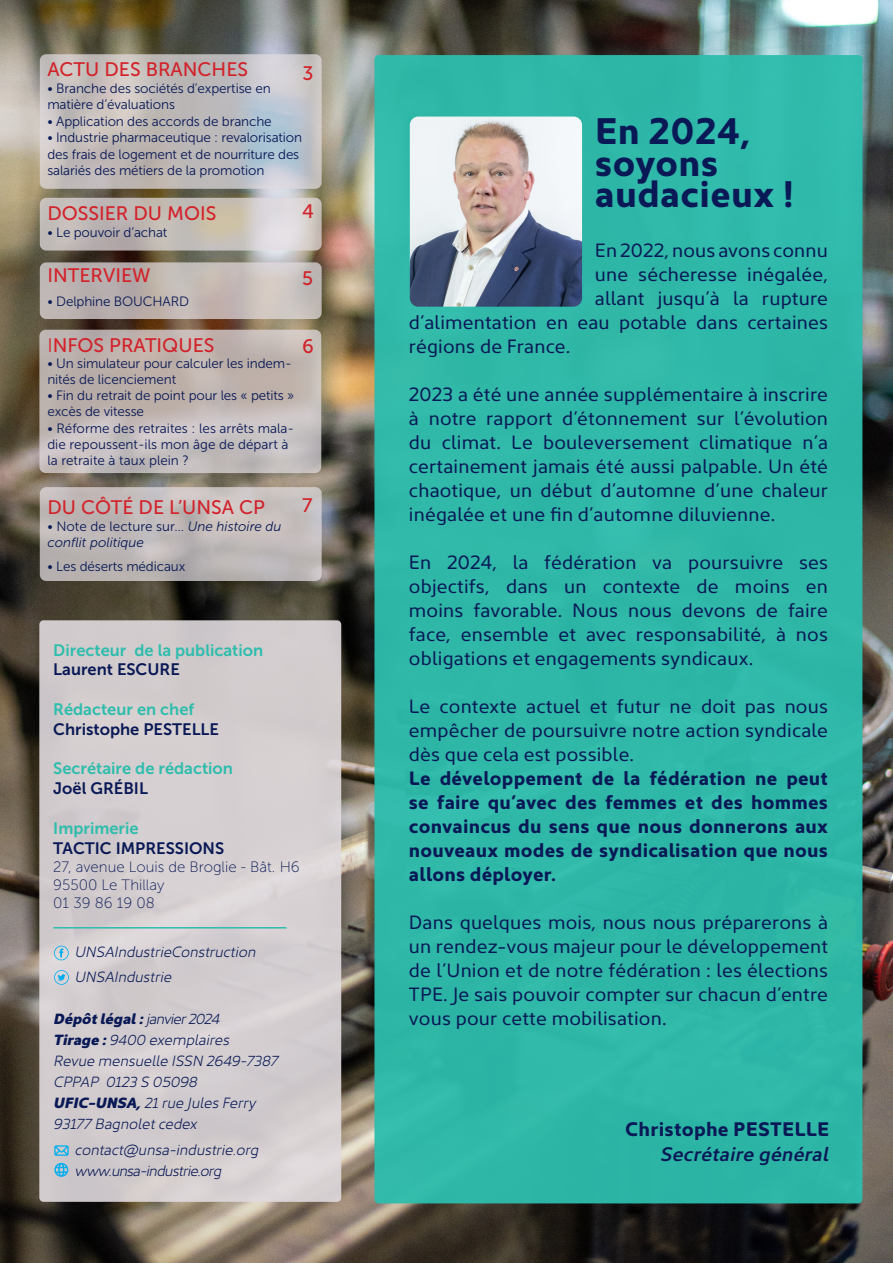
<style>
.page{position:relative;width:893px;height:1263px;background:#fff}
.page>*{position:absolute;margin:0;border:0;box-sizing:border-box;transform-origin:0 0}
.t1{font:700 37.5px/31.5px "Kyrial Sans Pro";letter-spacing:.01em;color:#091956}
.t2{font:700 19.8px "Kyrial Sans Pro";letter-spacing:.01em;color:#091956}
.t3{font:italic 600 19.8px "Kyrial Sans Pro";letter-spacing:.01em;color:#091956}
.t4{font:19.5px/24px "Kyrial Sans Pro";letter-spacing:.01em;color:#091956;text-align:justify}
.t5{font:700 19.5px/24px "Kyrial Sans Pro";letter-spacing:.01em;color:#091956;text-align:justify}
.t6{font:19.5px "Museo Sans 500";color:#d2222a}
.t7{font:16.5px "Museo Sans 700";color:#2dbdad}
.t8{font:16.5px "Museo Sans 700";color:#091956}
.t9{font:italic 300 15px "Kyrial Sans Pro";color:#091956}
.t10{font:15px/18px "Museo Sans 100";color:#091956}
.t11{font:italic 900 15px "Kyrial Sans Pro";color:#091956}
.t12{font:italic 300 15px "Kyrial Sans Pro";letter-spacing:-.04em;color:#091956}
.t13{font:13.5px/16.2px "Museo Sans 300";letter-spacing:-.01em;color:#091956}
.t14{font:italic 13.5px/16.5px "Museo Sans 300";color:#091956}
.s1{font-family:"Museo Sans 300"}
.s2{font-style:normal}
.s3{font-weight:300}
.s4{font-weight:900}
</style>
<div class="page">
<img style="left:0;top:0;width:893px;height:1263px">
<div style="left:39px;top:620px;width:302px;height:582px;background:#d3cdcf;border-radius:4px"></div>
<hr style="left:53px;top:927px;width:234px;height:1px;background:#2dbdad">
<svg style="left:54px;top:946px;width:15px;height:14px"></svg>
<svg style="left:54px;top:970px;width:15px;height:15px"></svg>
<svg style="left:54px;top:1145px;width:15px;height:11px"></svg>
<svg style="left:54px;top:1163px;width:14px;height:14px"></svg>
<svg style="left:40px;top:54px;width:282px;height:135px"></svg>
<svg style="left:40px;top:198px;width:282px;height:53px;fill:#c4beb7"></svg>
<svg style="left:40px;top:262px;width:282px;height:57px;fill:#c0b7b3"></svg>
<svg style="left:39px;top:330px;width:282px;height:143px"></svg>
<svg style="left:40px;top:487px;width:282px;height:94px;fill:#c0b9b8"></svg>
<div style="left:374px;top:55px;width:488px;height:1148px;background:#2dbdad;border-radius:4px"></div>
<img style="left:410px;top:117px;width:172px;height:190px">
<p class="t6" style="left:47px;top:59px;width:202px">ACTU DES BRANCHES</p>
<p class="t13" style="left:47px;top:80px;width:225px">• Branche des sociétés d’expertise en matière d’évaluations</p>
<p class="t13" style="left:47px;top:113px;width:226px">• Application des accords de branche</p>
<p class="t13" style="left:47px;top:129px;width:256px">• Industrie pharmaceutique : revalorisation des frais de logement et de nourriture des salariés des métiers de la promotion</p>
<p class="t6" style="left:47px;top:203px;width:170px">DOSSIER DU MOIS</p>
<p class="t13" style="left:47px;top:224px;width:122px">• Le pouvoir d’achat</p>
<p class="t6" style="left:47px;top:265px;width:105px">INTERVIEW</p>
<p class="t13" style="left:47px;top:294px;width:143px">• Delphine BOUCHARD</p>
<p class="t6" style="left:47px;top:334px;width:169px"><span class="s1">I</span>NFOS PRATIQUES</p>
<p class="t13" style="left:47px;top:355px;width:246px">• Un simulateur pour calculer les indem&shy;nités de licenciement</p>
<p class="t13" style="left:47px;top:387px;width:248px">• Fin du retrait de point pour les « petits » excès de vitesse</p>
<p class="t13" style="left:47px;top:420px;width:248px">• Réforme des retraites : les arrêts mala&shy;die repoussent-ils mon âge de départ à la retraite à taux plein ?</p>
<p class="t6" style="left:47px;top:497px;width:219px">DU CÔTÉ DE L’UNSA CP</p>
<p class="t14" style="left:47px;top:518px;width:236px"><span class="s2">• Note de lecture sur…</span> Une histoire du conflit politique</p>
<p class="t13" style="left:47px;top:558px;width:139px">• Les déserts médicaux</p>
<p class="t6" style="left:303px;top:62px;width:13px">3</p>
<p class="t6" style="left:302px;top:200px;width:13px">4</p>
<p class="t6" style="left:302px;top:268px;width:12px">5</p>
<p class="t6" style="left:302px;top:336px;width:13px">6</p>
<p class="t6" style="left:302px;top:494px;width:12px">7</p>
<p class="t7" style="left:53px;top:641px;width:211px">Directeur de la publication</p>
<p class="t8" style="left:53px;top:660px;width:128px">Laurent ESCURE</p>
<p class="t7" style="left:53px;top:700px;width:142px">Rédacteur en chef</p>
<p class="t8" style="left:53px;top:720px;width:167px">Christophe PESTELLE</p>
<p class="t7" style="left:53px;top:759px;width:181px">Secrétaire de rédaction</p>
<p class="t8" style="left:53px;top:779px;width:96px">Joël GRÉBIL</p>
<p class="t7" style="left:53px;top:819px;width:87px">Imprimerie</p>
<p class="t8" style="left:53px;top:839px;width:172px">TACTIC IMPRESSIONS</p>
<p class="t10" style="left:53px;top:858px;width:248px">27, avenue Louis de Broglie - Bât. H6<br>95500 Le Thillay</p>
<p class="t10" style="left:53px;top:894px;width:103px">01 39 86 19 08</p>
<p class="t9" style="left:75px;top:940px;width:182px">UNSAIndustrieConstruction</p>
<p class="t9" style="left:75px;top:966px;width:98px">UNSAIndustrie</p>
<p class="t11" style="left:53px;top:1007px;width:168px">Dépôt légal : <span class="s3">janvier 2024</span></p>
<p class="t9" style="left:53px;top:1029px;width:177px"><span class="s4">Tirage :</span> 9400 exemplaires</p>
<p class="t9" style="left:53px;top:1050px;width:226px">Revue mensuelle ISSN 2649-7387</p>
<p class="t9" style="left:53px;top:1071px;width:145px">CPPAP 0123 S 05098</p>
<p class="t9" style="left:53px;top:1092px;width:204px"><span class="s4">UFIC-UNSA,</span> 21 rue Jules Ferry</p>
<p class="t9" style="left:53px;top:1113px;width:145px">93177 Bagnolet cedex</p>
<p class="t9" style="left:75px;top:1138px;width:185px">contact@unsa-industrie.org</p>
<p class="t12" style="left:75px;top:1159px;width:148px">www.unsa-industrie.org</p>
<p class="t1" style="left:595px;top:113px;width:200px">En 2024, soyons audacieux !</p>
<p class="t4" style="left:595px;top:237px;width:235px">En 2022, nous avons connu</p>
<p class="t4" style="left:595px;top:261px;width:235px">une sécheresse inégalée,</p>
<p class="t4" style="left:595px;top:285px;width:235px">allant jusqu’à la rupture</p>
<p class="t4" style="left:409px;top:309px;width:421px">d’alimentation en eau potable dans certaines</p>
<p class="t4" style="left:409px;top:333px;width:163px">régions de France.</p>
<p class="t4" style="left:409px;top:381px;width:421px">2023 a été une année supplémentaire à inscrire à notre rapport d’étonnement sur l’évolution du climat. Le bouleversement climatique n’a certainement jamais été aussi palpable. Un été chaotique, un début d’automne d’une chaleur inégalée et une fin d’automne diluvienne.</p>
<p class="t4" style="left:409px;top:549px;width:421px">En 2024, la fédération va poursuivre ses objectifs, dans un contexte de moins en moins favorable. Nous nous devons de faire face, ensemble et avec responsabilité, à nos obligations et engagements syndicaux.</p>
<p class="t4" style="left:409px;top:693px;width:421px">Le contexte actuel et futur ne doit pas nous empêcher de poursuivre notre action syndicale dès que cela est possible.</p>
<p class="t5" style="left:409px;top:765px;width:421px">Le développement de la fédération ne peut se faire qu’avec des femmes et des hommes convaincus du sens que nous donnerons aux nouveaux modes de syndicalisation que nous allons déployer.</p>
<p class="t4" style="left:409px;top:909px;width:421px">Dans quelques mois, nous nous préparerons à un rendez-vous majeur pour le développement de l’Union et de notre fédération : les élections TPE. Je sais pouvoir compter sur chacun d’entre vous pour cette mobilisation.</p>
<p class="t2" style="left:625px;top:1114px;width:205px">Christophe PESTELLE</p>
<p class="t3" style="left:660px;top:1140px;width:170px">Secrétaire général</p>
</div>
